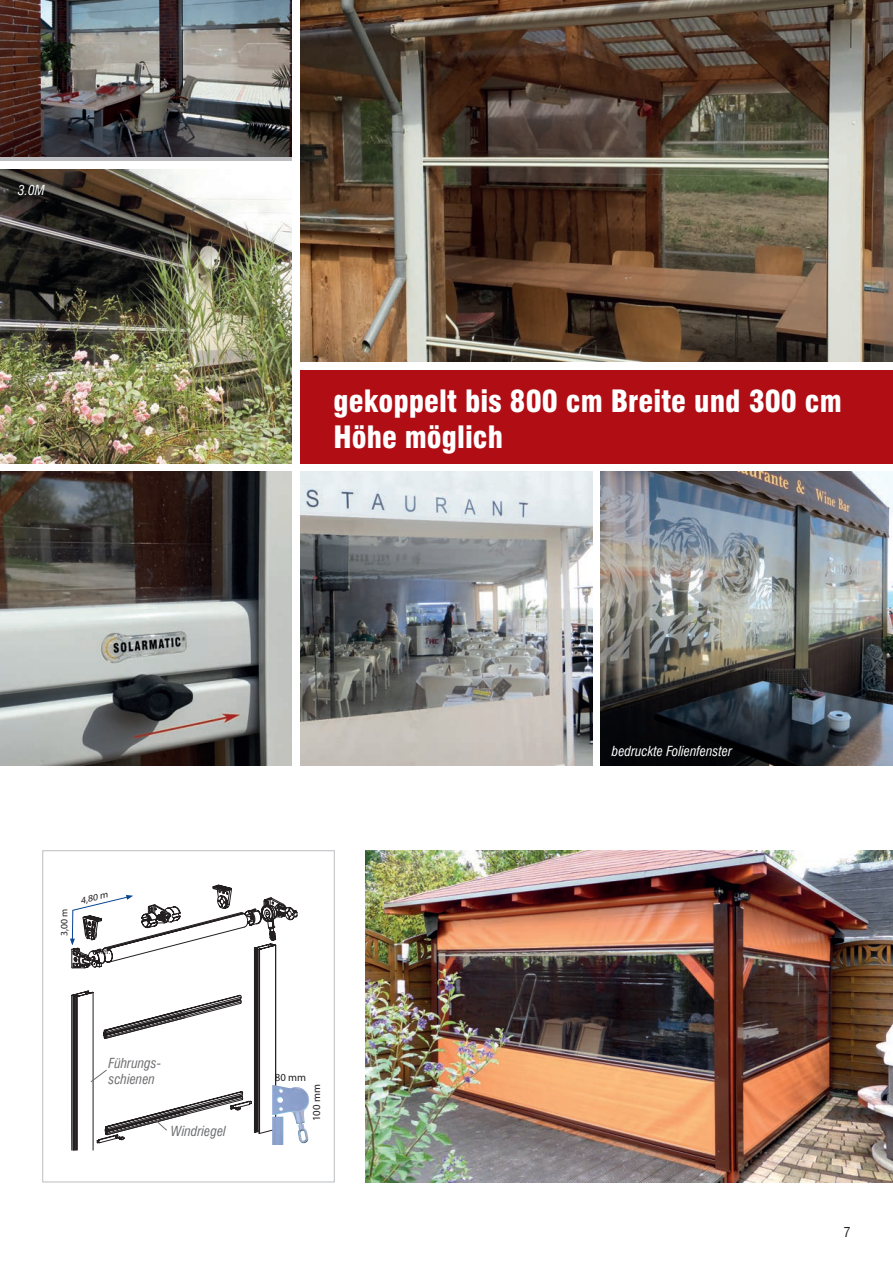
<style>
.page{position:relative;width:893px;height:1263px;background:#fff}
.page>*{position:absolute;margin:0;border:0;box-sizing:border-box;transform-origin:0 0}
.t1{font:900 condensed 30px/36px "Swiss 721 BT";color:#fff}
.t2{font:italic condensed 13.5px/16.5px "Swiss 721 BT";color:#6c6d70}
.t3{font:italic condensed 13.5px "Swiss 721 BT";color:#fff}
.t4{font:condensed 13.5px "Swiss 721 BT";color:#231f20}
.t5{font:10.8px "Switzerland Plain";color:#231f20}
.t6{font:9.75px "Switzerland Black Plain";color:#231f20}
.t7{font:italic 9.45px "Switzerland Black Plain";color:#231f20;scale:1.05 1}
.t8{font:7.8px "Switzerland Condensed";color:#231f20}
</style>
<div class="page">
<svg style="left:0;top:156px;width:292px;height:5px"></svg>
<img style="left:0;top:0;width:292px;height:156px">
<img style="left:300px;top:472px;width:292px;height:293px">
<img style="left:601px;top:472px;width:292px;height:293px">
<img style="left:300px;top:0;width:593px;height:361px">
<img style="left:0;top:471px;width:292px;height:294px">
<img style="left:0;top:169px;width:292px;height:294px">
<div style="left:43px;top:850px;width:291px;height:332px;border:1px solid #bcbdc0"></div>
<img style="left:298px;top:1087px;width:12px;height:57px">
<svg style="left:70px;top:884px;width:228px;height:266px"></svg>
<img style="left:366px;top:850px;width:527px;height:332px">
<div style="left:300px;top:371px;width:593px;height:93px;background:#b00d15"></div>
<p class="t3" style="left:18px;top:182px;width:28px">3.0M</p>
<p class="t1" style="left:334px;top:384px;width:510px">gekoppelt bis 800 cm Breite und 300 cm<br>Höhe möglich</p>
<p class="t6" style="left:61px;top:936px;width:29px;rotate:-90deg">3,00 m</p>
<p class="t7" style="left:80px;top:897px;width:28px;rotate:-13deg">4,80 m</p>
<p class="t8" style="left:99px;top:948px;width:13px">Réf.</p>
<p class="t2" style="left:109px;top:1055px;width:54px">Führungs&shy;schienen</p>
<p class="t2" style="left:171px;top:1123px;width:57px">Windriegel</p>
<p class="t5" style="left:275px;top:1073px;width:33px">80 mm</p>
<p class="t5" style="left:313px;top:1121px;width:38px;rotate:-90deg">100 mm</p>
<p class="t3" style="left:612px;top:744px;width:122px">bedruckte Folienfenster</p>
<p class="t4" style="left:844px;top:1224px;width:8px">7</p>
</div>
